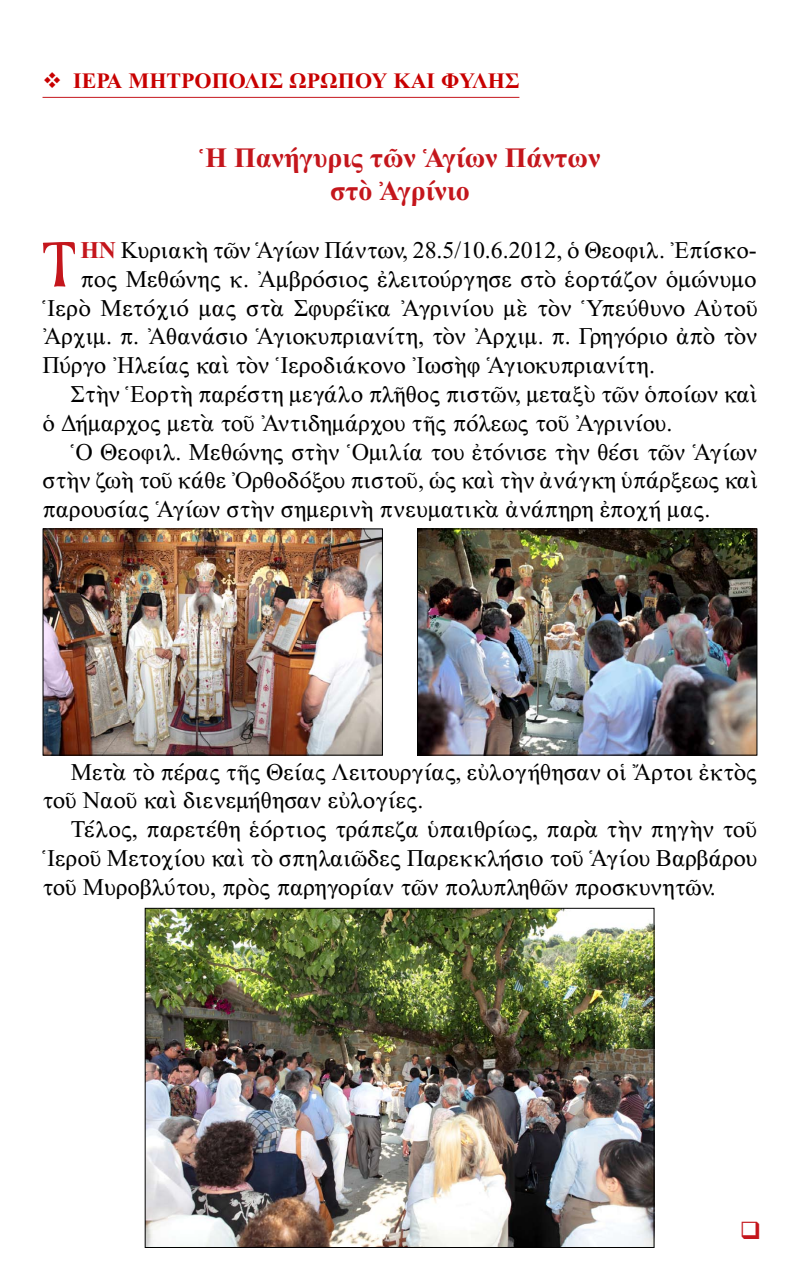
<style>
.page{position:relative;width:800px;height:1270px;background:#fff}
.page>*{position:absolute;margin:0;border:0;box-sizing:border-box;transform-origin:0 0}
.t1{font:67.2px "Icon Script Pro Test 1";color:#c4161c}
.t2{font:28px/33.6px "CTOS New Times Bold Test 1";color:#c4161c;text-align:center}
.t3{font:24px/28.8px "CTOS New Times Roman Test 1";color:#000}
.t4{font:22px "CTOS New Times Bold Test 1";color:#c80000}
.s1{font-family:"CTOS New Times Bold Test 1";color:#c4161c}
</style>
<div class="page">
<hr style="left:42px;top:97px;width:477px;height:1px;background:#c4161c">
<img style="left:44px;top:530px;width:337px;height:224px">
<div style="left:42px;top:528px;width:341px;height:228px;border:1px solid #000"></div>
<img style="left:419px;top:530px;width:336px;height:224px">
<div style="left:417px;top:528px;width:340px;height:228px;border:1px solid #000"></div>
<img style="left:147px;top:910px;width:505px;height:336px">
<p class="t4" style="left:42px;top:69px;width:476px">❖ ιερα μητροπολισ ωρωπου και φυλησ</p>
<p class="t2" style="left:199px;top:141px;width:402px">Ἡ Πανήγυρις τῶν Ἁγίων Πάντων στὸ Ἀγρίνιο</p>
<h1 class="t1" style="left:42px;top:220px;width:39px">Τ</h1>
<p class="t3" style="left:80px;top:236px;width:678px"><span class="s1">ΗΝ</span> Κυριακὴ τῶν Ἁγίων Πάντων, 28.5/10.6.2012, ὁ Θεοφιλ. Ἐπίσκο-</p>
<p class="t3" style="left:80px;top:264px;width:678px">πος Μεθώνης κ. Ἀμβρόσιος ἐλειτούργησε στὸ ἑορτάζον ὁμώνυμο</p>
<p class="t3" style="left:42px;top:293px;width:716px">Ἱερὸ Μετόχιό μας στὰ Σφυρέϊκα Ἀγρινίου μὲ τὸν Ὑπεύθυνο Αὐτοῦ</p>
<p class="t3" style="left:42px;top:322px;width:716px">Ἀρχιμ. π. Ἀθανάσιο Ἁγιοκυπριανίτη, τὸν Ἀρχιμ. π. Γρηγόριο ἀπὸ τὸν</p>
<p class="t3" style="left:42px;top:351px;width:614px">Πύργο Ἠλείας καὶ τὸν Ἱεροδιάκονο Ἰωσὴφ Ἁγιοκυπριανίτη.</p>
<p class="t3" style="left:71px;top:380px;width:687px">Στὴν Ἑορτὴ παρέστη μεγάλο πλῆθος πιστῶν, μεταξὺ τῶν ὁποίων καὶ</p>
<p class="t3" style="left:42px;top:408px;width:631px">ὁ Δήμαρχος μετὰ τοῦ Ἀντιδημάρχου τῆς πόλεως τοῦ Ἀγρινίου.</p>
<p class="t3" style="left:71px;top:437px;width:688px">Ὁ Θεοφιλ. Μεθώνης στὴν Ὁμιλία του ἐτόνισε τὴν θέσι τῶν Ἁγίων</p>
<p class="t3" style="left:42px;top:466px;width:716px">στὴν ζωὴ τοῦ κάθε Ὀρθοδόξου πιστοῦ, ὡς καὶ τὴν ἀνάγκη ὑπάρξεως καὶ</p>
<p class="t3" style="left:42px;top:495px;width:669px">παρουσίας Ἁγίων στὴν σημερινὴ πνευματικὰ ἀνάπηρη ἐποχή μας.</p>
<p class="t3" style="left:42px;top:757px;width:716px;text-indent:28px">Μετὰ τὸ πέρας τῆς Θείας Λειτουργίας, εὐλογήθησαν οἱ Ἄρτοι ἐκτὸς τοῦ Ναοῦ καὶ διενεμήθησαν εὐλογίες.</p>
<p class="t3" style="left:42px;top:815px;width:716px;text-align:justify;text-indent:28px">Τέλος, παρετέθη ἑόρτιος τράπεζα ὑπαιθρίως, παρὰ τὴν πηγὴν τοῦ Ἱεροῦ Μετοχίου καὶ τὸ σπηλαιῶδες Παρεκκλήσιο τοῦ Ἁγίου Βαρβάρου τοῦ Μυροβλύτου, πρὸς παρηγορίαν τῶν πολυπληθῶν προσκυνητῶν.</p>
</div>
